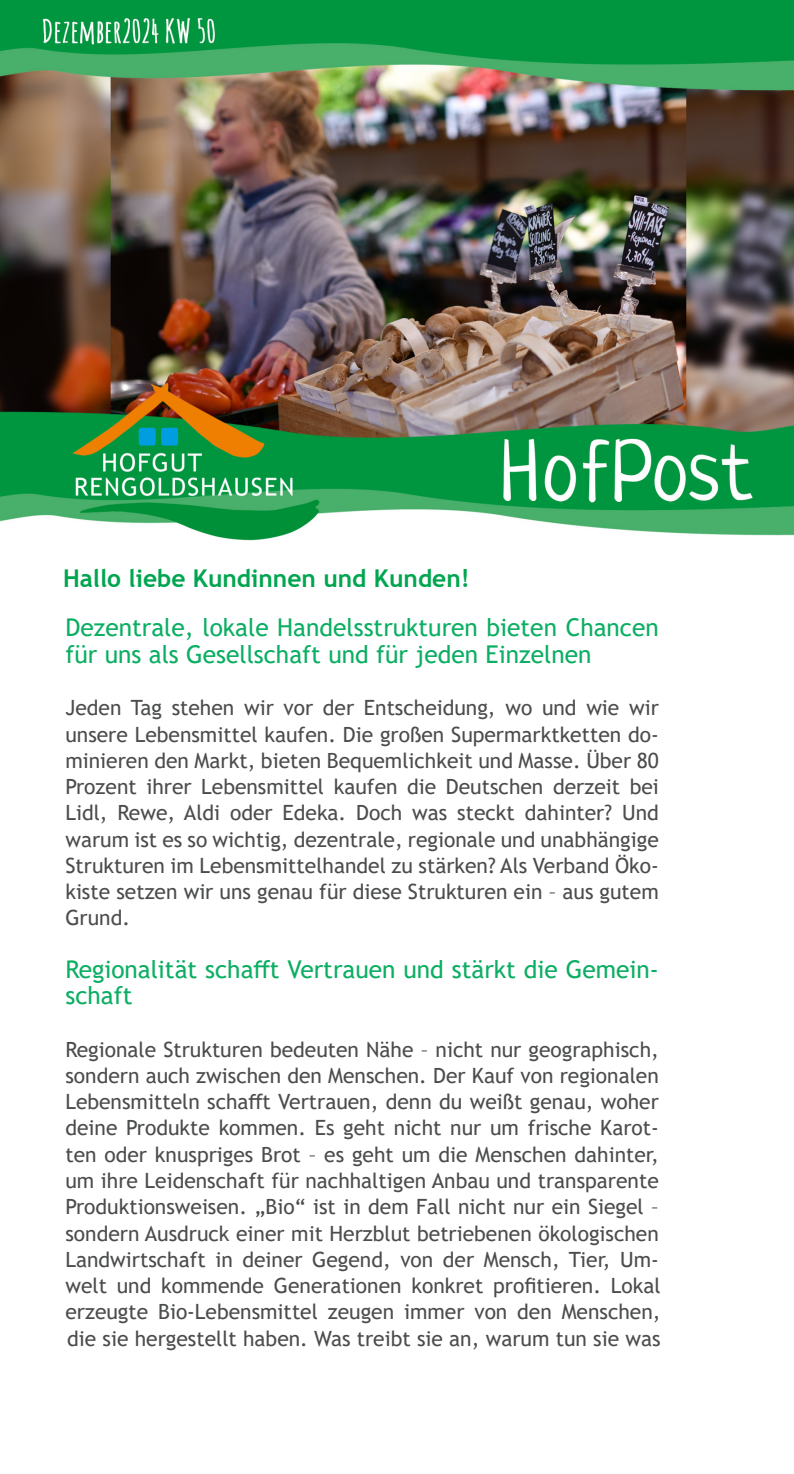
<style>
.page{position:relative;width:794px;height:1474px;background:#fff}
.page>*{position:absolute;margin:0;border:0;box-sizing:border-box;transform-origin:0 0}
.t1{font:24.5px/26.2px "Trebuchet MS";color:#0bae62}
.t2{font:700 24.5px "Trebuchet MS";color:#00a54f}
.t3{font:21px/26.2px "Trebuchet MS";color:#4b4c4d;text-align:justify}
</style>
<div class="page">
<img style="left:0;top:0;width:794px;height:541px">
<p class="t2" style="left:63px;top:563px;width:408px">Hallo liebe Kundinnen und Kunden!</p>
<p class="t1" style="left:65px;top:614px;width:595px">Dezentrale, lokale Handelsstrukturen bieten Chancen für uns als Gesellschaft und für jeden Einzelnen</p>
<p class="t3" style="left:65px;top:694px;width:595px">Jeden Tag stehen wir vor der Entscheidung, wo und wie wir unsere Lebensmittel kaufen. Die großen Supermarktketten do&shy;minieren den Markt, bieten Bequemlichkeit und Masse. Über 80<br>Prozent ihrer Lebensmittel kaufen die Deutschen derzeit bei Lidl, Rewe, Aldi oder Edeka. Doch was steckt dahinter? Und warum ist es so wichtig, dezentrale, regionale und unabhängige Strukturen im Lebensmittelhandel zu stärken? Als Verband Öko&shy;kiste setzen wir uns genau für diese Strukturen ein – aus gutem Grund.</p>
<p class="t1" style="left:65px;top:955px;width:595px">Regionalität schafft Vertrauen und stärkt die Gemein&shy;schaft</p>
<p class="t3" style="left:65px;top:1035px;width:596px">Regionale Strukturen bedeuten Nähe – nicht nur geographisch, sondern auch zwischen den Menschen. Der Kauf von regionalen Lebensmitteln schafft Vertrauen, denn du weißt genau, woher deine Produkte kommen. Es geht nicht nur um frische Karot&shy;ten oder knuspriges Brot – es geht um die Menschen dahinter, um ihre Leidenschaft für nachhaltigen Anbau und transparente Produktionsweisen. „Bio“ ist in dem Fall nicht nur ein Siegel – sondern Ausdruck einer mit Herzblut betriebenen ökologischen Landwirtschaft in deiner Gegend, von der Mensch, Tier, Um&shy;welt und kommende Generationen konkret profitieren. Lokal erzeugte Bio-Lebensmittel zeugen immer von den Menschen, die sie hergestellt haben. Was treibt sie an, warum tun sie was</p>
</div>
